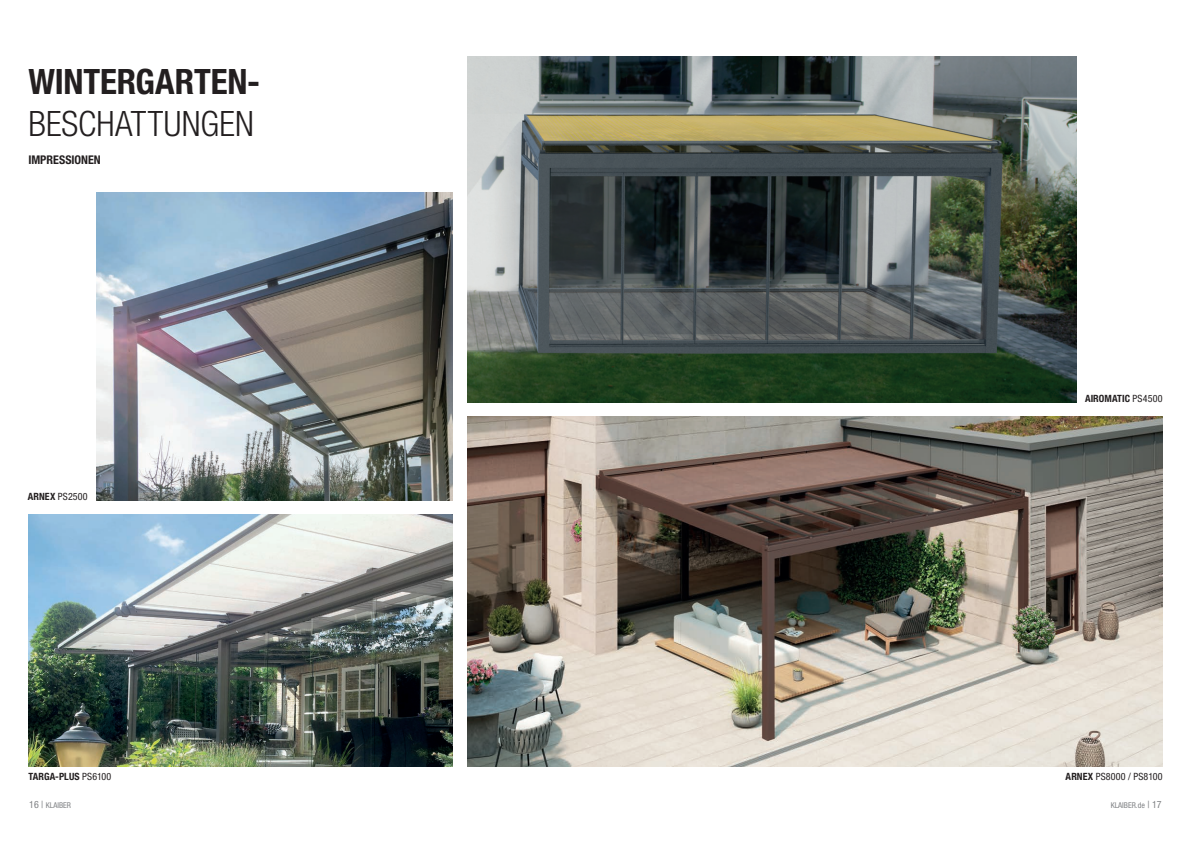
<style>
.page{position:relative;width:1191px;height:842px;background:#fff}
.page>*{position:absolute;margin:0;border:0;box-sizing:border-box;transform-origin:0 0}
.t1{font:700 condensed 35px "Helvetica Neue LT Std";letter-spacing:-.005em;color:#231f20}
.t2{font:300 condensed 35px "Helvetica Neue LT Std";letter-spacing:.005em;color:#231f20}
.t3{font:700 condensed 12px "Helvetica Neue LT Std";color:#231f20}
.t4{font:700 condensed 10px "Helvetica Neue LT Std";letter-spacing:.005em;color:#231f20}
.t5{font:condensed 10px "Helvetica Neue LT Std";letter-spacing:.02em;color:#231f20}
.t6{font:condensed 8px "Helvetica Neue LT Std";color:#808285}
.s1{font-weight:700}
.s2{font-weight:400}
.s3{font-size:10px}
</style>
<div class="page">
<img style="left:28px;top:514px;width:425px;height:252px">
<img style="left:96px;top:192px;width:357px;height:308px">
<img style="left:468px;top:57px;width:608px;height:345px">
<img style="left:468px;top:416px;width:694px;height:350px">
<h1 class="t1" style="left:28px;top:60px;width:233px">WINTERGARTEN-</h1>
<h1 class="t2" style="left:28px;top:104px;width:227px">BESCHATTUNGEN</h1>
<p class="t3" style="left:28px;top:152px;width:74px">IMPRESSIONEN</p>
<p class="t5" style="left:28px;top:491px;width:61px"><span class="s1">ARNEX</span> PS2500</p>
<p class="t4" style="left:1085px;top:392px;width:79px">AIROMATIC <span class="s2">PS4500</span></p>
<p class="t4" style="left:28px;top:770px;width:85px">TARGA-PLUS <span class="s2">PS6100</span></p>
<p class="t5" style="left:1065px;top:771px;width:98px"><span class="s1">ARNEX</span> PS8000 / PS8100</p>
<p class="t6" style="left:29px;top:801px;width:43px"><span class="s3">16 |</span> KLAIBER</p>
<p class="t6" style="left:1110px;top:801px;width:52px">KLAIBER.de <span class="s3">| 17</span></p>
</div>
